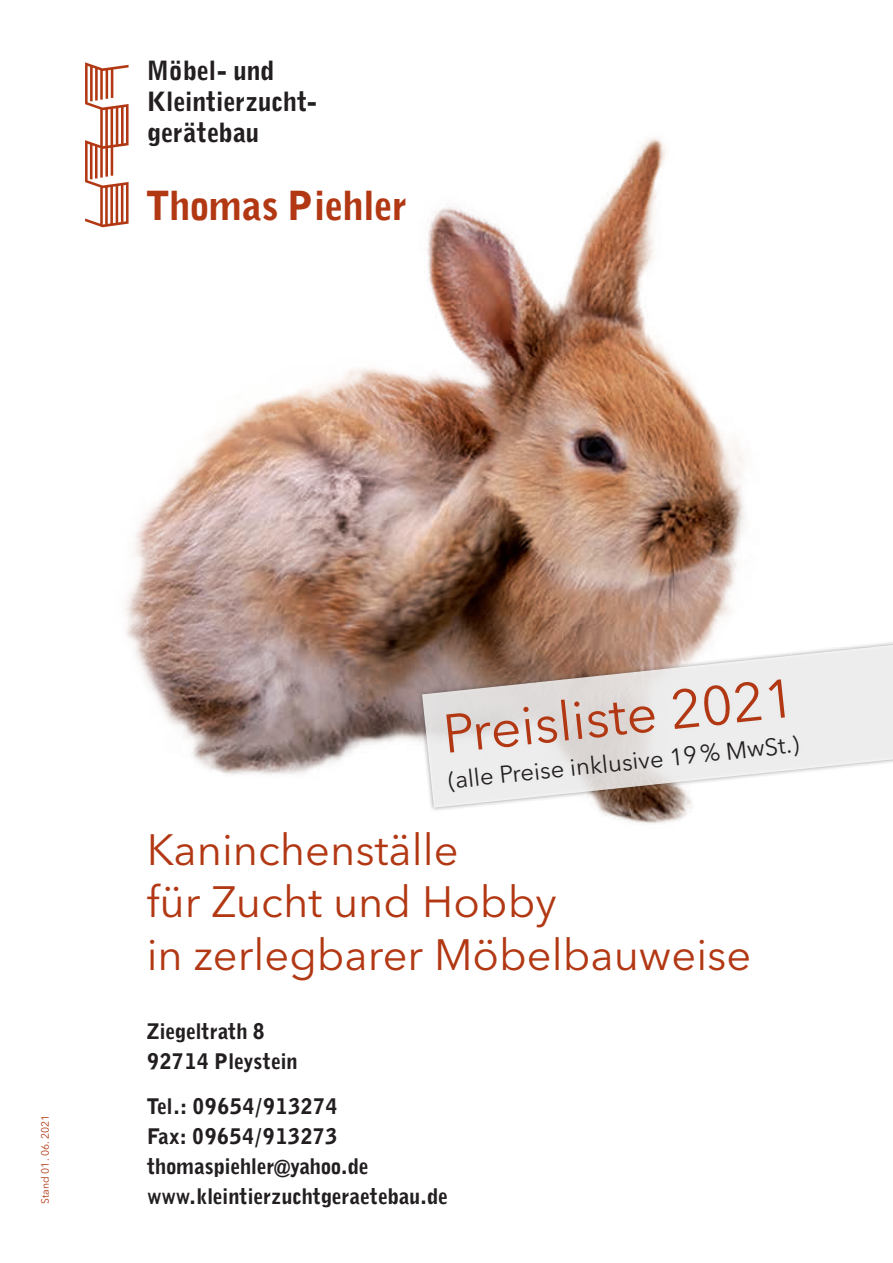
<style>
.page{position:relative;width:893px;height:1263px;background:#fff}
.page>*{position:absolute;margin:0;border:0;box-sizing:border-box;transform-origin:0 0}
.t1{font:54px "Avenir Next LT Pro";color:#b23814}
.t2{font:43.5px/52.5px "Avenir Next LT Pro";color:#b23814}
.t3{font:900 39.15px "Grotesque";letter-spacing:-.02em;color:#b23814}
.t4{font:900 25.95px/31px "Grotesque";letter-spacing:-.005em;color:#231f20}
.t5{font:24px "Avenir Next LT Pro";color:#231f20}
.t6{font:900 21px/30px "Grotesque MT Std";letter-spacing:-.01em;color:#231f20}
.t7{font:10.5px "Avenir Next LT Pro";color:#b23814}
</style>
<div class="page">
<svg style="left:85px;top:62px;width:44px;height:54px"></svg>
<img style="left:85px;top:116px;width:660px;height:708px">
<div style="left:418px;top:638px;width:475px;height:174px;background:#231f20;opacity:.5"></div>
<svg style="left:422px;top:642px;width:471px;height:166px;fill:#ececec"></svg>
<p class="t4" style="left:147px;top:55px;width:172px">Möbel- und<br>Kleintierzucht&shy;gerätebau</p>
<h3 class="t3" style="left:146px;top:182px;width:263px">Thomas Piehler</h3>
<p class="t7" style="left:39px;top:1204px;width:91px;rotate:-90deg">Stand 01. 06. 2021</p>
<h1 class="t1" style="left:440px;top:702px;width:355px;rotate:-6deg">Preisliste 2021</h1>
<p class="t5" style="left:447px;top:766px;width:354px;rotate:-6deg">(alle Preise inklusive 19% MwSt.)</p>
<h2 class="t2" style="left:147px;top:823px;width:606px">Kaninchenställe<br>für Zucht und Hobby<br>in zerlegbarer Möbelbauweise</h2>
<p class="t6" style="left:147px;top:1016px;width:152px">Ziegeltrath 8<br>92714 Pleystein</p>
<p class="t6" style="left:147px;top:1091px;width:303px">Tel.: 09654/913274<br>Fax: 09654/913273 thomaspiehler@yahoo.de www.kleintierzuchtgeraetebau.de</p>
</div>
